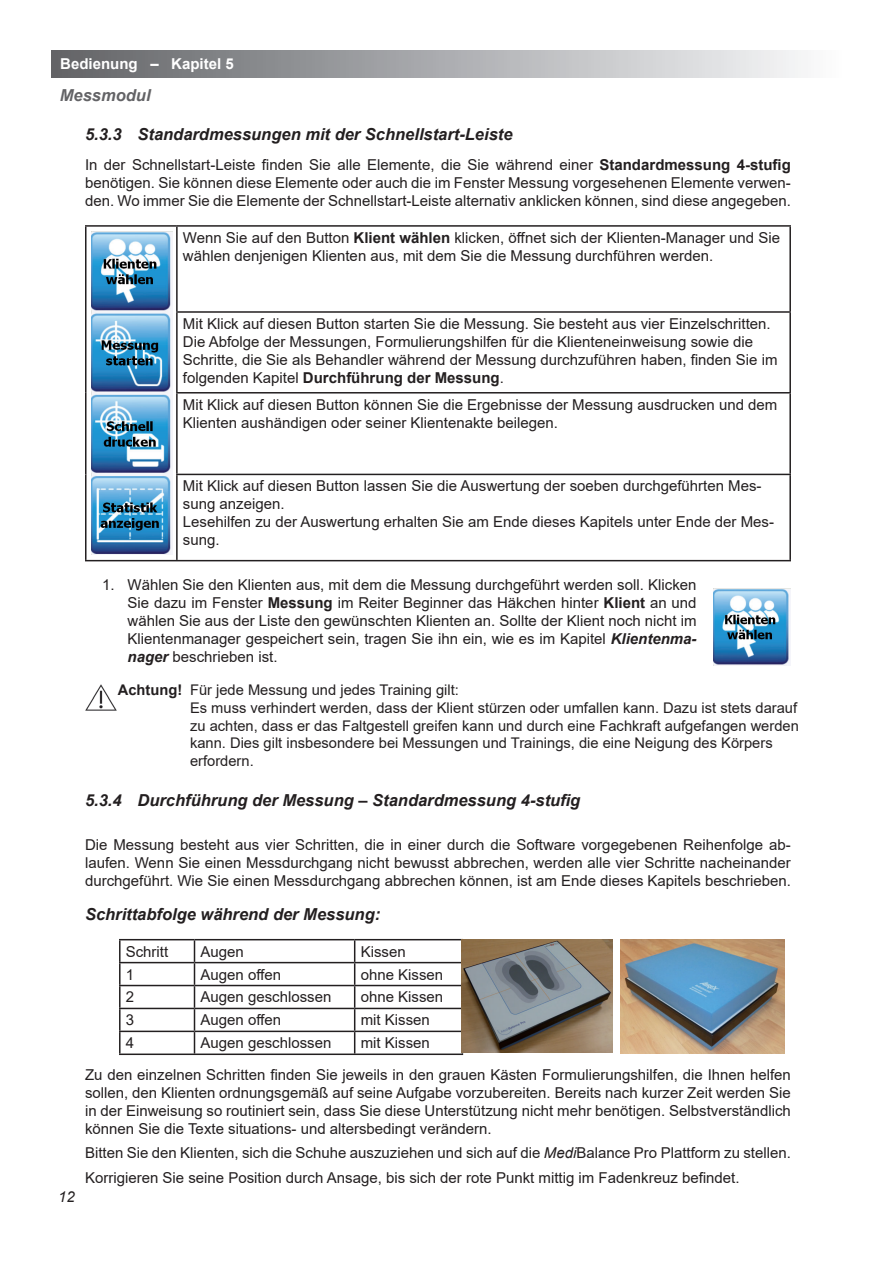
<style>
.page{position:relative;width:893px;height:1263px;background:#fff}
.page>*{position:absolute;margin:0;border:0;box-sizing:border-box;transform-origin:0 0}
.t1{font:italic 700 16.5px "Arial";color:#231f20}
.t2{font:italic 700 16.5px "Arial";color:#636366}
.t3{font:15px/18px "Arial";color:#231f20}
.t4{font:700 15px "Arial";color:#fff}
.t5{font:italic 15px "Arial";color:#231f20}
.t6{font:14.7px/17.7px "Arial";color:#231f20}
.s1{font-weight:700}
.s2{font-weight:700;font-style:italic}
.s3{font-style:italic}
</style>
<div class="page">
<div style="left:52px;top:50px;width:789px;height:27px;background:linear-gradient(to right,#606266,#fafbfc)"></div>
<hr style="left:85px;top:225px;width:92px;height:2px;background:#231f20">
<hr style="left:85px;top:227px;width:1px;height:85px;background:#231f20">
<hr style="left:177px;top:225px;width:614px;height:2px;background:#231f20">
<hr style="left:176px;top:227px;width:2px;height:84px;background:#231f20">
<hr style="left:789px;top:227px;width:2px;height:84px;background:#231f20">
<hr style="left:85px;top:312px;width:1px;height:81px;background:#231f20">
<hr style="left:176px;top:311px;width:615px;height:2px;background:#231f20">
<hr style="left:176px;top:313px;width:2px;height:79px;background:#231f20">
<hr style="left:789px;top:313px;width:2px;height:79px;background:#231f20">
<hr style="left:85px;top:393px;width:1px;height:81px;background:#231f20">
<hr style="left:176px;top:392px;width:615px;height:2px;background:#231f20">
<hr style="left:176px;top:394px;width:2px;height:80px;background:#231f20">
<hr style="left:789px;top:394px;width:2px;height:80px;background:#231f20">
<hr style="left:85px;top:474px;width:1px;height:86px;background:#231f20">
<hr style="left:176px;top:474px;width:615px;height:1px;background:#231f20">
<hr style="left:176px;top:475px;width:2px;height:85px;background:#231f20">
<hr style="left:789px;top:475px;width:2px;height:85px;background:#231f20">
<hr style="left:85px;top:560px;width:706px;height:1px;background:#231f20">
<img style="left:92px;top:232px;width:80px;height:323px">
<img style="left:86px;top:685px;width:30px;height:26px">
<hr style="left:119px;top:939px;width:75px;height:1px;background:#231f20">
<hr style="left:119px;top:940px;width:2px;height:22px;background:#231f20">
<hr style="left:194px;top:939px;width:161px;height:1px;background:#231f20">
<hr style="left:355px;top:939px;width:108px;height:1px;background:#231f20">
<hr style="left:119px;top:962px;width:75px;height:1px;background:#231f20">
<hr style="left:119px;top:963px;width:2px;height:22px;background:#231f20">
<hr style="left:194px;top:962px;width:161px;height:1px;background:#231f20">
<hr style="left:355px;top:962px;width:108px;height:1px;background:#231f20">
<hr style="left:119px;top:985px;width:75px;height:1px;background:#231f20">
<hr style="left:119px;top:986px;width:2px;height:22px;background:#231f20">
<hr style="left:194px;top:985px;width:161px;height:1px;background:#231f20">
<hr style="left:355px;top:985px;width:108px;height:1px;background:#231f20">
<hr style="left:119px;top:1008px;width:75px;height:1px;background:#231f20">
<hr style="left:119px;top:1009px;width:2px;height:22px;background:#231f20">
<hr style="left:194px;top:1008px;width:161px;height:1px;background:#231f20">
<hr style="left:355px;top:1008px;width:108px;height:1px;background:#231f20">
<hr style="left:119px;top:1031px;width:75px;height:1px;background:#231f20">
<hr style="left:119px;top:1032px;width:2px;height:22px;background:#231f20">
<hr style="left:194px;top:1031px;width:161px;height:1px;background:#231f20">
<svg style="left:194px;top:940px;width:1px;height:114px"></svg>
<hr style="left:355px;top:1031px;width:108px;height:1px;background:#231f20">
<svg style="left:354px;top:940px;width:1px;height:114px"></svg>
<hr style="left:119px;top:1054px;width:344px;height:1px;background:#231f20">
<img style="left:461px;top:939px;width:152px;height:114px">
<img style="left:713px;top:589px;width:78px;height:77px">
<img style="left:621px;top:939px;width:163px;height:114px">
<p class="t4" style="left:60px;top:56px;width:175px">Bedienung – Kapitel 5</p>
<p class="t2" style="left:60px;top:86px;width:92px">Messmodul</p>
<p class="t1" style="left:85px;top:125px;width:429px">5.3.3 Standardmessungen mit der Schnellstart-Leiste</p>
<p class="t3" style="left:85px;top:156px;width:707px;text-align:justify">In der Schnellstart-Leiste finden Sie alle Elemente, die Sie während einer <span class="s1">Standardmessung 4-stufig </span>benötigen. Sie können diese Elemente oder auch die im Fenster Messung vorgesehenen Elemente verwen&shy;den. Wo immer Sie die Elemente der Schnellstart-Leiste alternativ anklicken können, sind diese angegeben.</p>
<p class="t3" style="left:183px;top:229px;width:599px">Wenn Sie auf den Button <span class="s1">Klient wählen</span> klicken, öffnet sich der Klienten-Manager und Sie wählen denjenigen Klienten aus, mit dem Sie die Messung durchführen werden.</p>
<p class="t3" style="left:183px;top:315px;width:596px">Mit Klick auf diesen Button starten Sie die Messung. Sie besteht aus vier Einzelschritten.<br>Die Abfolge der Messungen, Formulierungshilfen für die Klienteneinweisung sowie die Schritte, die Sie als Behandler während der Messung durchzuführen haben, finden Sie im folgenden Kapitel <span class="s1">Durchführung der Messung</span>.</p>
<p class="t3" style="left:183px;top:395px;width:596px">Mit Klick auf diesen Button können Sie die Ergebnisse der Messung ausdrucken und dem<br>Klienten aushändigen oder seiner Klientenakte beilegen.</p>
<p class="t5" style="left:58px;top:1188px;width:18px">12</p>
<p class="t3" style="left:183px;top:477px;width:593px">Mit Klick auf diesen Button lassen Sie die Auswertung der soeben durchgeführten Mes&shy;sung anzeigen.<br>Lesehilfen zu der Auswertung erhalten Sie am Ende dieses Kapitels unter Ende der Mes&shy;sung.</p>
<p class="t3" style="left:128px;top:576px;width:571px;text-align:justify;text-indent:-26px">1. Wählen Sie den Klienten aus, mit dem die Messung durchgeführt werden soll. Klicken Sie dazu im Fenster <span class="s1">Messung</span> im Reiter Beginner das Häkchen hinter <span class="s1">Klient</span> an und wählen Sie aus der Liste den gewünschten Klienten an. Sollte der Klient noch nicht im Klientenmanager gespeichert sein, tragen Sie ihn ein, wie es im Kapitel <span class="s2">Klientenma&shy;nager</span> beschrieben ist.</p>
<p class="t6" style="left:190px;top:681px;width:610px;text-indent:-72px"><span class="s1">Achtung!</span> Für jede Messung und jedes Training gilt:<br>Es muss verhindert werden, dass der Klient stürzen oder umfallen kann. Dazu ist stets darauf zu achten, dass er das Faltgestell greifen kann und durch eine Fachkraft aufgefangen werden kann. Dies gilt insbesondere bei Messungen und Trainings, die eine Neigung des Körpers erfordern.</p>
<p class="t1" style="left:85px;top:791px;width:497px">5.3.4 Durchführung der Messung – Standardmessung 4-stufig</p>
<p class="t3" style="left:85px;top:835px;width:707px;text-align:justify">Die Messung besteht aus vier Schritten, die in einer durch die Software vorgegebenen Reihenfolge ab&shy;laufen. Wenn Sie einen Messdurchgang nicht bewusst abbrechen, werden alle vier Schritte nacheinander durchgeführt. Wie Sie einen Messdurchgang abbrechen können, ist am Ende dieses Kapitels beschrieben.</p>
<p class="t1" style="left:85px;top:905px;width:297px">Schrittabfolge während der Messung:</p>
<p class="t3" style="left:126px;top:942px;width:44px">Schritt</p>
<p class="t3" style="left:200px;top:942px;width:45px">Augen</p>
<p class="t3" style="left:361px;top:942px;width:47px">Kissen</p>
<p class="t3" style="left:126px;top:965px;width:10px">1</p>
<p class="t3" style="left:200px;top:965px;width:82px">Augen offen</p>
<p class="t3" style="left:361px;top:965px;width:84px">ohne Kissen</p>
<p class="t3" style="left:126px;top:988px;width:10px">2</p>
<p class="t3" style="left:200px;top:988px;width:132px">Augen geschlossen</p>
<p class="t3" style="left:361px;top:988px;width:84px">ohne Kissen</p>
<p class="t3" style="left:126px;top:1011px;width:10px">3</p>
<p class="t3" style="left:200px;top:1011px;width:82px">Augen offen</p>
<p class="t3" style="left:361px;top:1011px;width:71px">mit Kissen</p>
<p class="t3" style="left:126px;top:1034px;width:10px">4</p>
<p class="t3" style="left:200px;top:1034px;width:132px">Augen geschlossen</p>
<p class="t3" style="left:85px;top:1027px;width:707px;line-height:31.5px;text-indent:276px">mit Kissen<br>Zu den einzelnen Schritten finden Sie jeweils in den grauen Kästen Formulierungshilfen, die Ihnen helfen</p>
<p class="t3" style="left:85px;top:1084px;width:707px;text-align:justify">sollen, den Klienten ordnungsgemäß auf seine Aufgabe vorzubereiten. Bereits nach kurzer Zeit werden Sie in der Einweisung so routiniert sein, dass Sie diese Unterstützung nicht mehr benötigen. Selbstverständlich können Sie die Texte situations- und altersbedingt verändern.</p>
<p class="t3" style="left:85px;top:1141px;width:707px;line-height:24.3px">Bitten Sie den Klienten, sich die Schuhe auszuziehen und sich auf die <span class="s3">Medi</span>Balance Pro Plattform zu stellen.<br>Korrigieren Sie seine Position durch Ansage, bis sich der rote Punkt mittig im Fadenkreuz befindet.</p>
</div>
